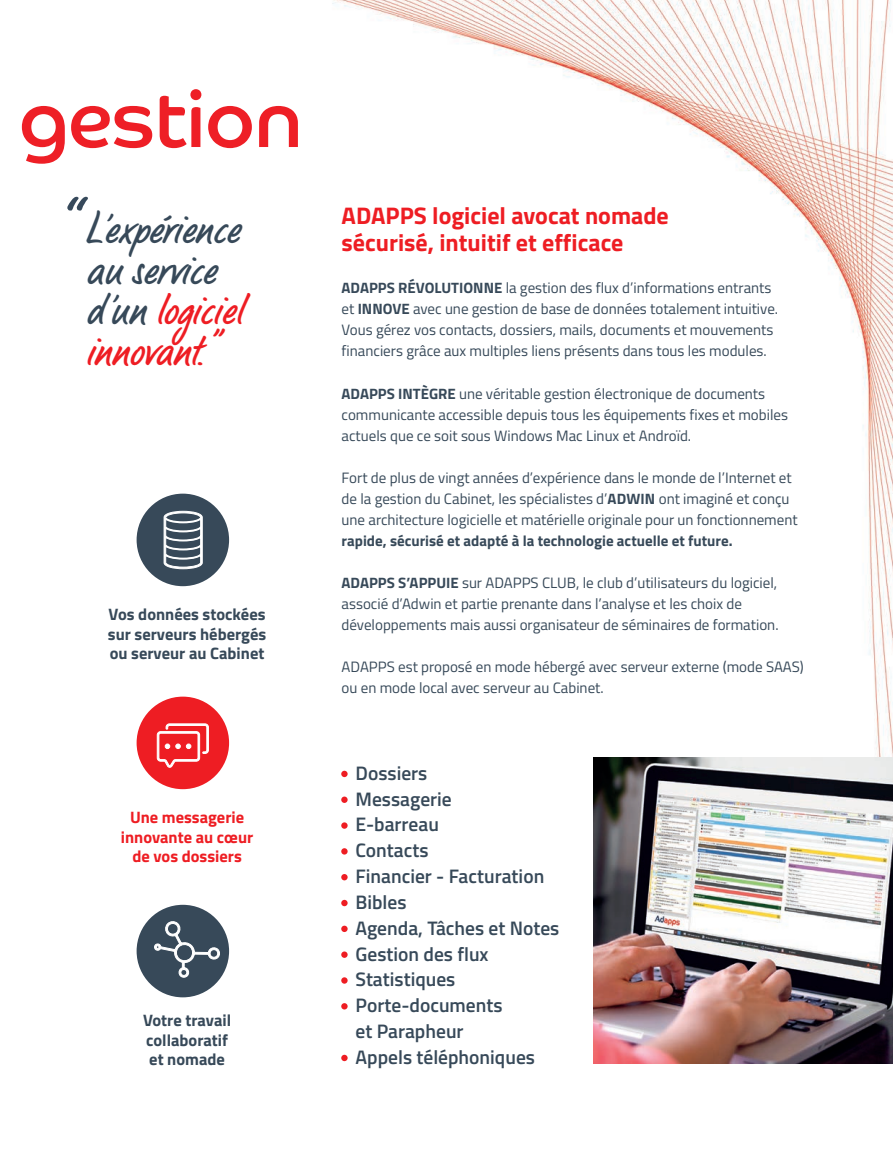
<style>
.page{position:relative;width:893px;height:1149px;background:#fff}
.page>*{position:absolute;margin:0;border:0;box-sizing:border-box;transform-origin:0 0}
.t1{font:79.5px "Co Headline";letter-spacing:-.005em;color:#ee1f26}
.t2{font:77.85px "LP Bambus";color:#36495b}
.t3{font:45px/40.5px "LP Bambus";color:#374959}
.t4{font:700 24px/27px "Titillium Web";color:#ee1d23}
.t5{font:600 19.5px/25.8px "Titillium Web";color:#374959}
.t6{font:700 16.5px/19.5px "Titillium Web";color:#374959;text-align:justify}
.t7{font:700 16.5px/19.5px "Titillium Web";color:#ee1d23;text-align:center}
.t8{font:15px/21px "Titillium Web";color:#374959}
.t9{font:700 15px "Titillium Web";color:#374959}
.s1{color:#ee1d23}
.s2{font-weight:700}
</style>
<div class="page">
<img style="left:136px;top:0;width:757px;height:1064px">
<div style="left:341px;top:770px;width:7px;height:6px;background:#ee1d23;border-radius:50%"></div>
<div style="left:341px;top:796px;width:7px;height:6px;background:#ee1d23;border-radius:50%"></div>
<div style="left:341px;top:822px;width:7px;height:6px;background:#ee1d23;border-radius:50%"></div>
<svg style="left:341px;top:847px;width:7px;height:7px"></svg>
<svg style="left:341px;top:873px;width:7px;height:7px"></svg>
<svg style="left:341px;top:899px;width:7px;height:6px"></svg>
<div style="left:341px;top:925px;width:7px;height:6px;background:#ee1d23;border-radius:50%"></div>
<div style="left:341px;top:951px;width:7px;height:6px;background:#ee1d23;border-radius:50%"></div>
<svg style="left:341px;top:976px;width:7px;height:7px"></svg>
<svg style="left:341px;top:1002px;width:7px;height:7px"></svg>
<div style="left:341px;top:1054px;width:7px;height:6px;background:#ee1d23;border-radius:50%"></div>
<img style="left:594px;top:757px;width:299px;height:306px">
<div style="left:137px;top:493px;width:92px;height:93px;background:#374959;border-radius:50%"></div>
<svg style="left:163px;top:510px;width:40px;height:59px"></svg>
<div style="left:137px;top:696px;width:92px;height:93px;background:#ee1d23;border-radius:50%"></div>
<div style="left:137px;top:904px;width:92px;height:93px;background:#374959;border-radius:50%"></div>
<svg style="left:156px;top:723px;width:53px;height:44px"></svg>
<svg style="left:154px;top:919px;width:67px;height:59px"></svg>
<h1 class="t1" style="left:19px;top:73px;width:285px">gestion</h1>
<h2 class="t2" style="left:44px;top:187px;width:21px">“</h2>
<h3 class="t3" style="left:85px;top:212px;width:158px">L’expérience au service d’un <span class="s1">logiciel innovant.”</span></h3>
<p class="t6" style="left:108px;top:603px;width:160px">Vos données stockées sur serveurs hébergés ou serveur au Cabinet</p>
<p class="t7" style="left:121px;top:806px;width:134px">Une messagerie innovante au cœur de vos dossiers</p>
<p class="t6" style="left:143px;top:1009px;width:90px;text-align:left">Votre travail collaboratif et nomade</p>
<h3 class="t4" style="left:342px;top:201px;width:329px">ADAPPS logiciel avocat nomade sécurisé, intuitif et efficace</h3>
<p class="t8" style="left:342px;top:277px;width:438px"><span class="s2">ADAPPS RÉVOLUTIONNE</span> la gestion des flux d’informations entrants et <span class="s2">INNOVE</span> avec une gestion de base de données totalement intuitive.<br>Vous gérez vos contacts, dossiers, mails, documents et mouvements financiers grâce aux multiples liens présents dans tous les modules.</p>
<p class="t8" style="left:342px;top:382px;width:448px"><span class="s2">ADAPPS INTÈGRE</span> une véritable gestion électronique de documents communicante accessible depuis tous les équipements fixes et mobiles actuels que ce soit sous Windows Mac Linux et Androïd.</p>
<p class="t8" style="left:342px;top:466px;width:458px">Fort de plus de vingt années d’expérience dans le monde de l’Internet et de la gestion du Cabinet, les spécialistes d’<span class="s2">ADWIN</span> ont imaginé et conçu une architecture logicielle et matérielle originale pour un fonctionnement</p>
<p class="t9" style="left:342px;top:528px;width:393px">rapide, sécurisé et adapté à la technologie actuelle et future.</p>
<p class="t8" style="left:342px;top:571px;width:438px"><span class="s2">ADAPPS S’APPUIE</span> sur ADAPPS CLUB, le club d’utilisateurs du logiciel, associé d’Adwin et partie prenante dans l’analyse et les choix de développements mais aussi organisateur de séminaires de formation.</p>
<p class="t8" style="left:342px;top:655px;width:464px">ADAPPS est proposé en mode hébergé avec serveur externe (mode SAAS) ou en mode local avec serveur au Cabinet.</p>
<h3 class="t5" style="left:356px;top:758px;width:205px">Dossiers<br>Messagerie<br>E-barreau<br>Contacts<br>Financier - Facturation<br>Bibles<br>Agenda, Tâches et Notes<br>Gestion des flux<br>Statistiques<br>Porte-documents<br>et Parapheur<br>Appels téléphoniques</h3>
</div>
